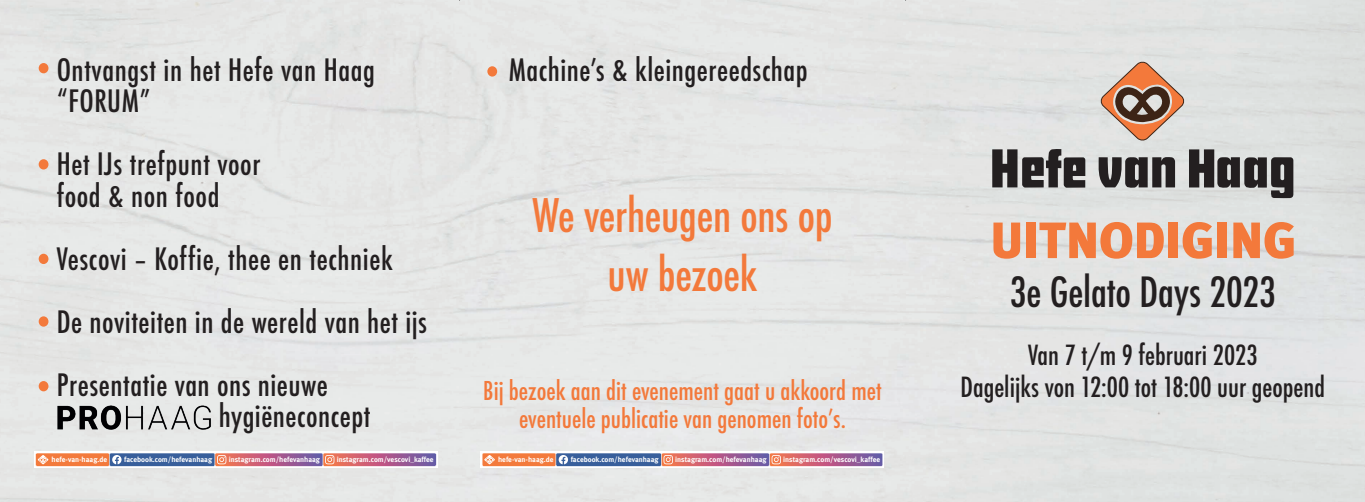
<style>
.page{position:relative;width:1365px;height:502px;background:#e5e5e4}
.page>*{position:absolute;margin:0;border:0;box-sizing:border-box;transform-origin:0 0}
.t1{font:900 51px "Meta Plus";letter-spacing:-.015em;color:#f3793b}
.t2{font:500 condensed 45px/58.5px "Futura";letter-spacing:-.005em;color:#f3793b;text-align:center}
.t3{font:500 condensed 40.5px "Futura";letter-spacing:-.005em;color:#231f20}
.t4{font:500 condensed 30px/31.5px "Futura";letter-spacing:.02em;color:#231f20}
.t5{font:500 condensed 27px "Futura";color:#231f20}
.t6{font:500 condensed 25.2px "Futura";color:#f3793b}
.t7{font:7.35px "Meta Plus Bold Roman Bold 2";color:#fff}
</style>
<div class="page">
<div style="left:39px;top:63px;width:9px;height:10px;background:#f3793b;border-radius:50%"></div>
<div style="left:39px;top:159px;width:9px;height:10px;background:#f3793b;border-radius:50%"></div>
<div style="left:39px;top:254px;width:9px;height:10px;background:#f3793b;border-radius:50%"></div>
<div style="left:39px;top:316px;width:9px;height:10px;background:#f3793b;border-radius:50%"></div>
<div style="left:39px;top:381px;width:9px;height:10px;background:#f3793b;border-radius:50%"></div>
<svg style="left:1101px;top:62px;width:83px;height:79px;background:#c2a08d"></svg>
<svg style="left:992px;top:149px;width:93px;height:39px;background:#646161"></svg>
<svg style="left:1097px;top:157px;width:78px;height:31px;background:#595757"></svg>
<svg style="left:1189px;top:149px;width:104px;height:51px;background:#7a7979"></svg>
<svg style="left:480px;top:451px;width:404px;height:17px"></svg>
<svg style="left:482px;top:453px;width:401px;height:13px;background:#a56e83"></svg>
<svg style="left:34px;top:451px;width:404px;height:17px"></svg>
<svg style="left:35px;top:453px;width:401px;height:13px;background:#a56e83"></svg>
<img style="left:57px;top:404px;width:155px;height:26px">
<div style="left:487px;top:66px;width:10px;height:11px;background:#f3793b;border-radius:50%"></div>
<h3 class="t4" style="left:57px;top:54px;width:320px">Ontvangst in het Hefe van Haag “FORUM”</h3>
<h3 class="t4" style="left:57px;top:148px;width:205px">Het IJs trefpunt voor food &amp; non food</h3>
<h3 class="t4" style="left:57px;top:227px;width:372px;line-height:63px">Vescovi – Koffie, thee en techniek<br>De noviteiten in de wereld van het ijs<br>Presentatie van ons nieuwe</h3>
<h3 class="t4" style="left:219px;top:400px;width:153px">hygiëneconcept</h3>
<h3 class="t4" style="left:509px;top:55px;width:300px">Machine’s &amp; kleingereedschap</h3>
<h2 class="t2" style="left:532px;top:186px;width:302px">We verheugen ons op uw bezoek</h2>
<h1 class="t1" style="left:989px;top:210px;width:308px">UITNODIGING</h1>
<h3 class="t3" style="left:1010px;top:266px;width:268px">3e Gelato Days 2023</h3>
<h3 class="t5" style="left:1028px;top:337px;width:231px">Van 7 t/m 9 februari 2023</h3>
<h3 class="t6" style="left:483px;top:375px;width:400px">Bij bezoek aan dit evenement gaat u akkoord met</h3>
<h3 class="t5" style="left:960px;top:370px;width:366px">Dagelijks von 12:00 tot 18:00 uur geopend</h3>
<h3 class="t6" style="left:519px;top:403px;width:328px">eventuele publicatie van genomen foto’s.</h3>
<p class="t7" style="left:52px;top:455px;width:57px">hefe-van-haag.de</p>
<p class="t7" style="left:124px;top:455px;width:89px">facebook.com/hefevanhaag</p>
<p class="t7" style="left:229px;top:455px;width:93px">instagram.com/hefevanhaag</p>
<p class="t7" style="left:337px;top:455px;width:98px">instagram.com/vescovi_kaffee</p>
<p class="t7" style="left:498px;top:455px;width:57px">hefe-van-haag.de</p>
<p class="t7" style="left:571px;top:455px;width:89px">facebook.com/hefevanhaag</p>
<p class="t7" style="left:675px;top:455px;width:93px">instagram.com/hefevanhaag</p>
<p class="t7" style="left:783px;top:455px;width:98px">instagram.com/vescovi_kaffee</p>
</div>
